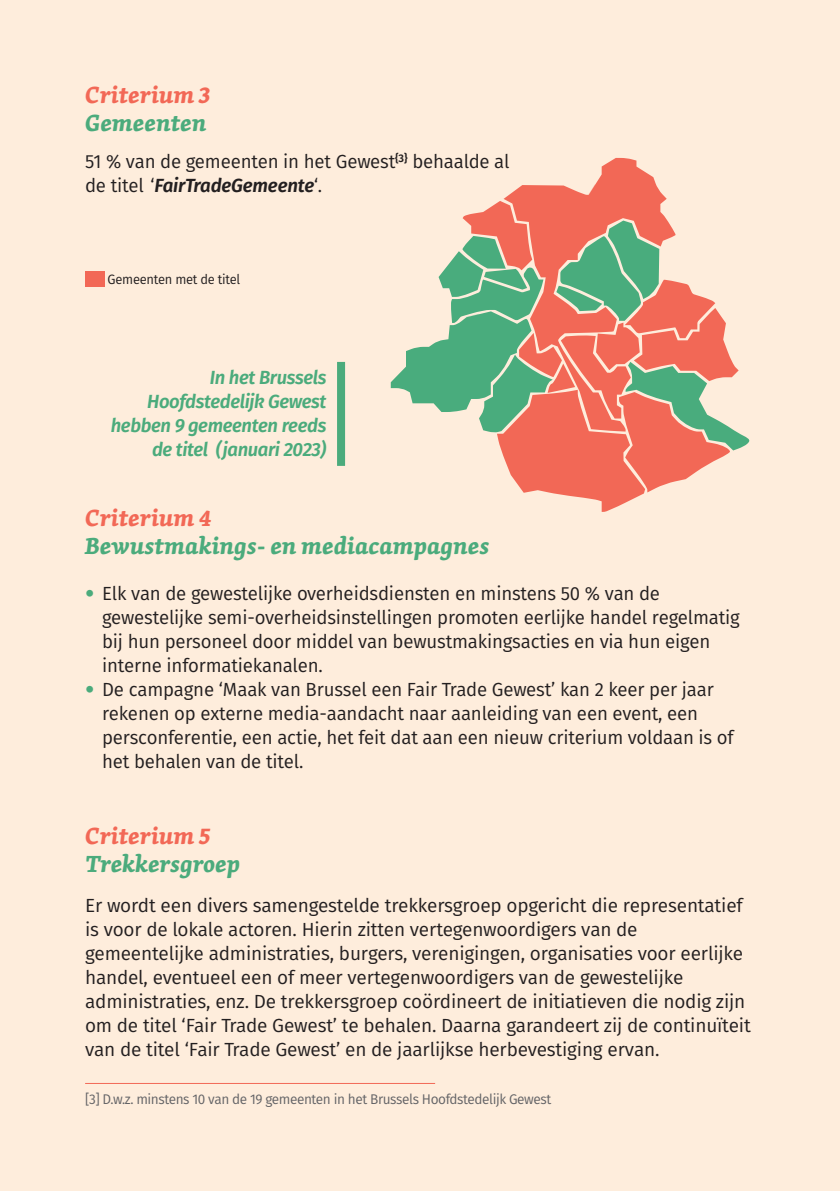
<style>
.page{position:relative;width:840px;height:1191px;background:#fff}
.page>*{position:absolute;margin:0;border:0;box-sizing:border-box;transform-origin:0 0}
.t1{font:italic 700 24px "Skolar Latin";color:#4bab7c}
.t2{font:italic 700 24px "Skolar Latin";color:#f26856}
.t3{font:19px/24px "Fira Sans";letter-spacing:-.01em;color:#231f20}
.t4{font:italic 600 19px/24px "Fira Sans";letter-spacing:-.02em;color:#4bab7c;text-align:right}
.t5{font:14px "Fira Sans";letter-spacing:-.03em;color:#636366}
.t6{font:13.6px "Fira Sans";letter-spacing:-.02em;color:#231f20;scale:.95 1}
.s1{font-weight:600;font-style:italic}
.s2{font-family:"Helvetica Neue LT Std";color:#4bab7c}
</style>
<div class="page">
<div style="left:0;top:0;width:839px;height:1191px;background:#feeddc"></div>
<div style="left:85px;top:271px;width:20px;height:15px;background:#f26856"></div>
<hr style="left:85px;top:1083px;width:350px;height:1px;background:#f26856">
<svg style="left:503px;top:158px;width:164px;height:43px"></svg>
<svg style="left:390px;top:201px;width:360px;height:311px"></svg>
<div style="left:337px;top:362px;width:8px;height:104px;background:#4bab7c"></div>
<p class="t2" style="left:85px;top:75px;width:127px">Criterium 3</p>
<p class="t1" style="left:85px;top:103px;width:123px">Gemeenten</p>
<p class="t3" style="left:85px;top:149px;width:426px">51 % van de gemeenten in het Gewest<sup>{3}</sup> behaalde al de titel ‘<span class="s1">FairTradeGemeente</span>‘.</p>
<p class="t6" style="left:107px;top:270px;width:141px">Gemeenten met de titel</p>
<p class="t4" style="left:111px;top:365px;width:217px">In het Brussels<br>Hoofdstedelijk Gewest hebben 9 gemeenten reeds de titel (januari 2023)</p>
<p class="t2" style="left:85px;top:498px;width:128px">Criterium 4</p>
<p class="t1" style="left:85px;top:526px;width:405px">Bewustmakings- en mediacampagnes</p>
<p class="t3" style="left:102px;top:581px;width:639px;text-indent:-17px"><span class="s2">•</span> Elk van de gewestelijke overheidsdiensten en minstens 50 % van de gewestelijke semi-overheidsinstellingen promoten eerlijke handel regelmatig bij hun personeel door middel van bewustmakingsacties en via hun eigen interne informatiekanalen.</p>
<p class="t3" style="left:102px;top:677px;width:632px;text-indent:-17px"><span class="s2">•</span> De campagne ‘Maak van Brussel een Fair Trade Gewest’ kan 2 keer per jaar rekenen op externe media-aandacht naar aanleiding van een event, een persconferentie, een actie, het feit dat aan een nieuw criterium voldaan is of het behalen van de titel.</p>
<p class="t2" style="left:85px;top:816px;width:127px">Criterium 5</p>
<p class="t1" style="left:85px;top:844px;width:156px">Trekkersgroep</p>
<p class="t3" style="left:85px;top:893px;width:666px">Er wordt een divers samengestelde trekkersgroep opgericht die representatief is voor de lokale actoren. Hierin zitten vertegenwoordigers van de gemeentelijke administraties, burgers, verenigingen, organisaties voor eerlijke handel, eventueel een of meer vertegenwoordigers van de gewestelijke administraties, enz. De trekkersgroep coördineert de initiatieven die nodig zijn om de titel ‘Fair Trade Gewest’ te behalen. Daarna garandeert zij de continuïteit van de titel ‘Fair Trade Gewest’ en de jaarlijkse herbevestiging ervan.</p>
<p class="t5" style="left:85px;top:1089px;width:467px">[3] D.w.z. minstens 10 van de 19 gemeenten in het Brussels Hoofdstedelijk Gewest</p>
</div>
